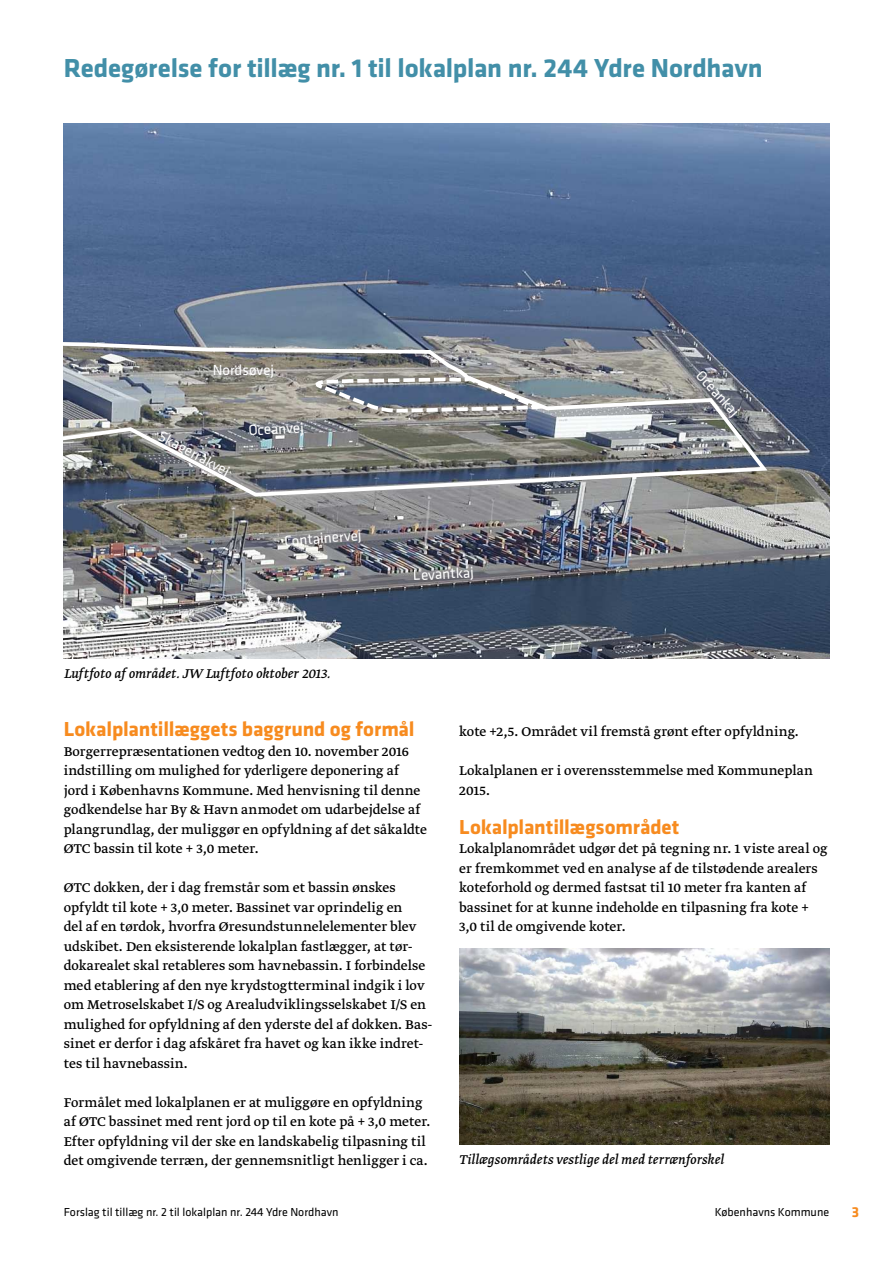
<style>
.page{position:relative;width:893px;height:1263px;background:#fff}
.page>*{position:absolute;margin:0;border:0;box-sizing:border-box;transform-origin:0 0}
.t1{font:700 27px "Klavika";letter-spacing:-.01em;color:#428fa8}
.t2{font:700 21px "Klavika";letter-spacing:-.005em;color:#f78b1f}
.t3{font:15px/19.5px "Greta Text";color:#000}
.t4{font:italic 15px "Greta Text";letter-spacing:.005em;color:#000}
.t5{font:15px "Klavika";letter-spacing:-.005em;color:#fff}
.t6{font:700 15px "Klavika";color:#f78b1f}
.t7{font:12px "Klavika";color:#000}
</style>
<div class="page">
<img style="left:64px;top:123px;width:765px;height:536px">
<img style="left:64px;top:327px;width:707px;height:171px">
<img style="left:459px;top:949px;width:370px;height:196px">
<h1 class="t1" style="left:64px;top:58px;width:701px">redegørelse for tillæg nr. 1 til lokalplan nr. 244 Ydre Nordhavn</h1>
<p class="t5" style="left:212px;top:364px;width:63px">Nordsøvej</p>
<p class="t5" style="left:703px;top:369px;width:58px;rotate:48deg">Oceankaj</p>
<p class="t5" style="left:162px;top:430px;width:80px;rotate:28deg">Skagerrakvej</p>
<p class="t5" style="left:248px;top:425px;width:57px;rotate:-3deg">Oceanvej</p>
<p class="t5" style="left:284px;top:536px;width:79px;rotate:-5deg">Containervej</p>
<p class="t4" style="left:64px;top:667px;width:268px">Luftfoto af området. JW Luftfoto oktober 2013.</p>
<p class="t5" style="left:413px;top:570px;width:62px;rotate:-3deg">Levantkaj</p>
<h2 class="t2" style="left:64px;top:721px;width:352px">Lokalplan tillæggets baggrund og formål</h2>
<p class="t3" style="left:64px;top:742px;width:365px">Borgerrepræsentationen vedtog den 10. november 2016 indstilling om mulighed for yderligere deponering af jord i Københavns Kommune. Med henvisning til denne godkendelse har By &amp; Havn anmodet om udarbejdelse af plangrundlag, der muliggør en opfyldning af det såkaldte ØTC bassin til kote + 3,0 meter.</p>
<p class="t3" style="left:64px;top:879px;width:370px">ØTC dokken, der i dag fremstår som et bassin ønskes opfyldt til kote + 3,0 meter. Bassinet var oprindelig en<br>del af en tørdok, hvorfra Øresundstunnelelementer blev udskibet. Den eksisterende lokalplan fastlægger, at tør&shy;dokarealet skal retableres som havnebassin. I forbindelse med etablering af den nye krydstogtterminal indgik i lov om Metroselskabet I/S og Arealudviklingsselskabet I/S en mulighed for opfyldning af den yderste del af dokken. Bas&shy;sinet er derfor i dag afskåret fra havet og kan ikke indret&shy;tes til havnebassin.</p>
<p class="t3" style="left:64px;top:1093px;width:368px">Formålet med lokalplanen er at muliggøre en opfyldning af ØTC bassinet med rent jord op til en kote på + 3,0 meter.<br>Efter opfyldning vil der ske en landskabelig tilpasning til det omgivende terræn, der gennemsnitligt henligger i ca.</p>
<p class="t3" style="left:459px;top:723px;width:341px">kote +2,5. Området vil fremstå grønt efter opfyldning.</p>
<p class="t3" style="left:459px;top:762px;width:355px">Lokalplanen er i overensstemmelse med Kommuneplan<br>2015.</p>
<h2 class="t2" style="left:459px;top:818px;width:222px">Lokalplantillægsområdet</h2>
<p class="t3" style="left:459px;top:840px;width:370px">Lokalplanområdet udgør det på tegning nr. 1 viste areal og er fremkommet ved en analyse af de tilstødende arealers koteforhold og dermed fastsat til 10 meter fra kanten af bassinet for at kunne indeholde en tilpasning fra kote + 3,0 til de omgivende koter.</p>
<p class="t4" style="left:459px;top:1153px;width:266px">Tillægsområdets vestlige del med terrænforskel</p>
<p class="t7" style="left:64px;top:1206px;width:276px">Forslag til tillæg nr. 2 til lokalplan nr. 244 Ydre Nordhavn</p>
<p class="t7" style="left:715px;top:1206px;width:116px">Københavns Kommune</p>
<p class="t6" style="left:852px;top:1206px;width:9px">3</p>
</div>
